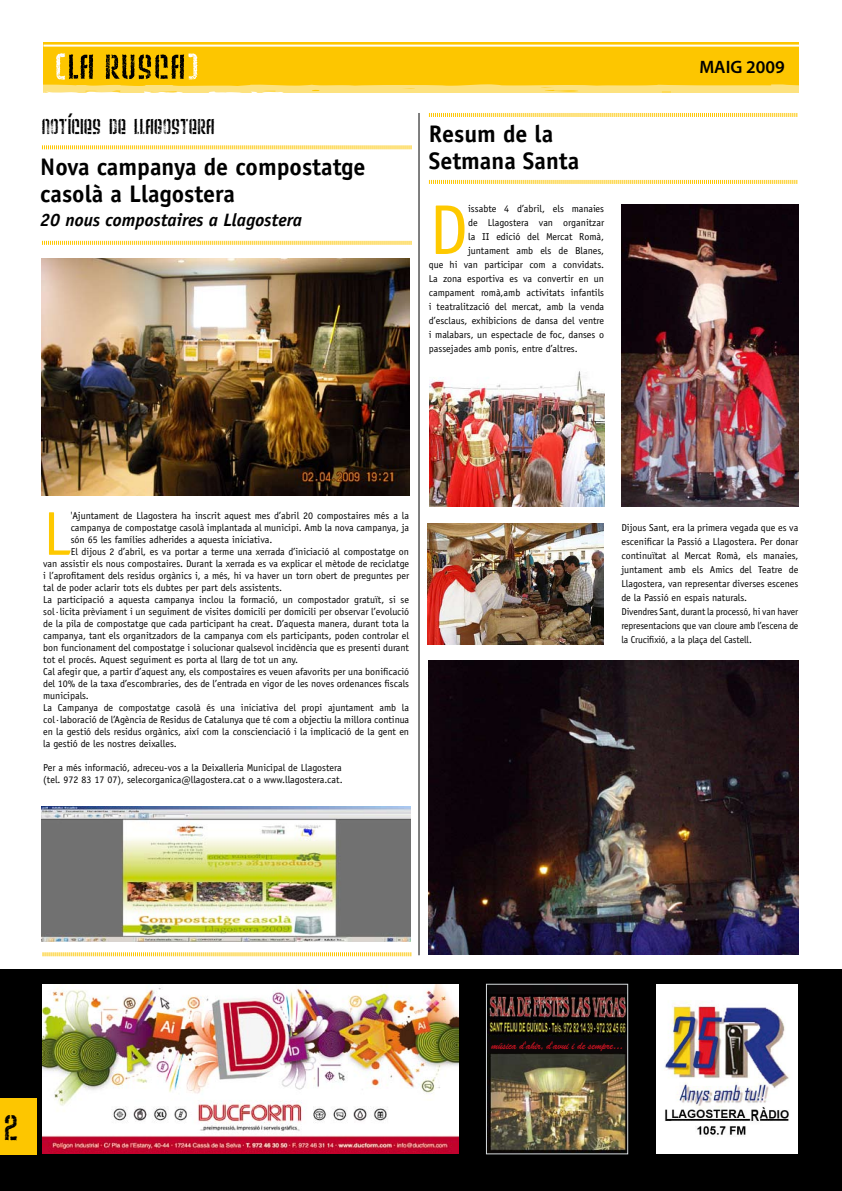
<style>
.page{position:relative;width:842px;height:1191px;background:#fff}
.page>*{position:absolute;margin:0;border:0;box-sizing:border-box;transform-origin:0 0}
.t1{font:70.7px "Officina Sans Std";color:#fec900}
.t2{font:62px "Officina Sans Std";color:#fec900}
.t3{font:36px "Weltron Urban";color:#000}
.t4{font:700 24px/27px "Officina Sans Std";color:#000}
.t5{font:21.8px "Weltron Urban";letter-spacing:-.04em;color:#000}
.t6{font:italic 700 18px "Officina Sans Std";color:#000}
.t7{font:600 18px "Myriad Pro";color:#000}
.t8{font:11px "Brush Script Std";letter-spacing:-.025em;color:#bc1320;scale:.9 1}
.t9{font:10px/14px "Officina Sans Std";color:#000}
</style>
<div class="page">
<div style="left:43px;top:42px;width:756px;height:51px;background:#fdc600"></div>
<hr style="left:43px;top:45px;width:756px;height:2px;background:#fff">
<svg style="left:43px;top:53px;width:756px;height:40px"></svg>
<div style="left:0;top:970px;width:842px;height:221px;background:#000"></div>
<svg style="left:42px;top:145px;width:370px;height:4px"></svg>
<svg style="left:42px;top:241px;width:370px;height:4px"></svg>
<svg style="left:43px;top:952px;width:368px;height:4px"></svg>
<hr style="left:418px;top:113px;width:1px;height:842px;background:#000">
<svg style="left:429px;top:113px;width:368px;height:4px"></svg>
<svg style="left:429px;top:180px;width:368px;height:4px"></svg>
<img style="left:488px;top:986px;width:138px;height:166px">
<div style="left:486px;top:984px;width:142px;height:170px;border:1px solid #d6dcde"></div>
<div style="left:656px;top:984px;width:141px;height:169px;background:#fff"></div>
<img style="left:665px;top:1001px;width:124px;height:134px">
<div style="left:0;top:1098px;width:37px;height:56px;background:#fdc600"></div>
<img style="left:42px;top:258px;width:368px;height:237px">
<img style="left:621px;top:204px;width:177px;height:302px">
<img style="left:430px;top:371px;width:174px;height:135px">
<img style="left:428px;top:524px;width:175px;height:120px">
<img style="left:429px;top:660px;width:369px;height:294px">
<img style="left:42px;top:807px;width:368px;height:134px">
<img style="left:42px;top:984px;width:416px;height:169px">
<h3 class="t5" style="left:40px;top:113px;width:175px">NOTÍCIES DE LLAGOSTERA</h3>
<h3 class="t4" style="left:40px;top:153px;width:327px">Nova campanya de compostatge casolà a Llagostera</h3>
<h3 class="t6" style="left:40px;top:209px;width:263px">20 nous compostaires a Llagostera</h3>
<h3 class="t4" style="left:429px;top:120px;width:152px">Resum de la<br>Setmana Santa</h3>
<h1 class="t1" style="left:429px;top:189px;width:41px">D</h1>
<p class="t9" style="left:468px;top:202px;width:137px">issabte 4 d’abril, els manaies</p>
<p class="t9" style="left:468px;top:216px;width:137px">de Llagostera van organitzar</p>
<p class="t9" style="left:468px;top:230px;width:137px">la II edició del Mercat Romà,</p>
<p class="t9" style="left:468px;top:244px;width:137px">juntament amb els de Blanes,</p>
<p class="t9" style="left:429px;top:258px;width:177px">que hi van participar com a convidats.</p>
<p class="t9" style="left:429px;top:272px;width:177px">La zona esportiva es va convertir en un</p>
<p class="t9" style="left:429px;top:286px;width:177px">campament romà,amb activitats infantils</p>
<p class="t9" style="left:429px;top:300px;width:177px">i teatralització del mercat, amb la venda</p>
<p class="t9" style="left:429px;top:314px;width:177px">d’esclaus, exhibicions de dansa del ventre</p>
<p class="t9" style="left:429px;top:328px;width:177px">i malabars, un espectacle de foc, danses o</p>
<p class="t9" style="left:429px;top:342px;width:150px">passejades amb ponis, entre d’altres.</p>
<h3 class="t7" style="left:699px;top:57px;width:87px">MAIG 2009</h3>
<h2 class="t2" style="left:43px;top:497px;width:29px">L</h2>
<p class="t9" style="left:71px;top:508px;width:340px">'Ajuntament de Llagostera ha inscrit aquest mes d’abril 20 compostaires més a la</p>
<p class="t9" style="left:71px;top:520px;width:340px">campanya de compostatge casolà implantada al municipi. Amb la nova campanya, ja</p>
<p class="t9" style="left:71px;top:532px;width:203px">són 65 les famílies adherides a aquesta iniciativa.</p>
<p class="t9" style="left:71px;top:544px;width:340px">El dijous 2 d’abril, es va portar a terme una xerrada d’iniciació al compostatge on</p>
<p class="t9" style="left:43px;top:556px;width:367px">van assistir els nous compostaires. Durant la xerrada es va explicar el mètode de reciclatge</p>
<p class="t9" style="left:43px;top:568px;width:367px">i l’aprofitament dels residus orgànics i, a més, hi va haver un torn obert de preguntes per</p>
<p class="t9" style="left:43px;top:580px;width:240px">tal de poder aclarir tots els dubtes per part dels assistents.</p>
<p class="t9" style="left:43px;top:592px;width:367px">La participació a aquesta campanya inclou la formació, un compostador gratuït, si se</p>
<p class="t9" style="left:43px;top:604px;width:367px">sol·licita prèviament i un seguiment de visites domicili per domicili per observar l’evolució</p>
<p class="t9" style="left:43px;top:616px;width:367px">de la pila de compostatge que cada participant ha creat. D’aquesta manera, durant tota la</p>
<p class="t9" style="left:43px;top:628px;width:367px">campanya, tant els organitzadors de la campanya com els participants, poden controlar el</p>
<p class="t9" style="left:43px;top:640px;width:367px">bon funcionament del compostatge i solucionar qualsevol incidència que es presenti durant</p>
<p class="t9" style="left:43px;top:652px;width:256px">tot el procés. Aquest seguiment es porta al llarg de tot un any.</p>
<p class="t9" style="left:43px;top:664px;width:367px">Cal afegir que, a partir d’aquest any, els compostaires es veuen afavorits per una bonificació</p>
<p class="t9" style="left:43px;top:676px;width:367px">del 10% de la taxa d’escombraries, des de l’entrada en vigor de les noves ordenances fiscals</p>
<p class="t9" style="left:43px;top:688px;width:47px">municipals.</p>
<p class="t9" style="left:43px;top:700px;width:367px">La Campanya de compostatge casolà és una iniciativa del propi ajuntament amb la</p>
<p class="t9" style="left:43px;top:712px;width:367px">col·laboració de l’Agència de Residus de Catalunya que té com a objectiu la millora continua</p>
<p class="t9" style="left:43px;top:724px;width:367px">en la gestió dels residus orgànics, així com la conscienciació i la implicació de la gent en</p>
<p class="t9" style="left:43px;top:736px;width:135px">la gestió de les nostres deixalles.</p>
<p class="t9" style="left:43px;top:761px;width:301px;line-height:12px">Per a més informació, adreceu-vos a la Deixalleria Municipal de Llagostera (tel. 972 83 17 07), selecorganica@llagostera.cat o a www.llagostera.cat.</p>
<p class="t9" style="left:621px;top:521px;width:178px">Dijous Sant, era la primera vegada que es va escenificar la Passió a Llagostera. Per donar continuïtat al Mercat Romà, els manaies, juntament amb els Amics del Teatre de Llagostera, van representar diverses escenes de la Passió en espais naturals.<br>Divendres Sant, durant la processó, hi van haver representacions que van cloure amb l’escena de la Crucifixió, a la plaça del Castell.</p>
<h3 class="t3" style="left:2px;top:1105px;width:17px">2</h3>
<h3 class="t3" style="left:6px;top:1105px;width:17px">2</h3>
<p class="t8" style="left:491px;top:1039px;width:148px">música d'ahir, d'avui i de sempre…</p>
</div>
